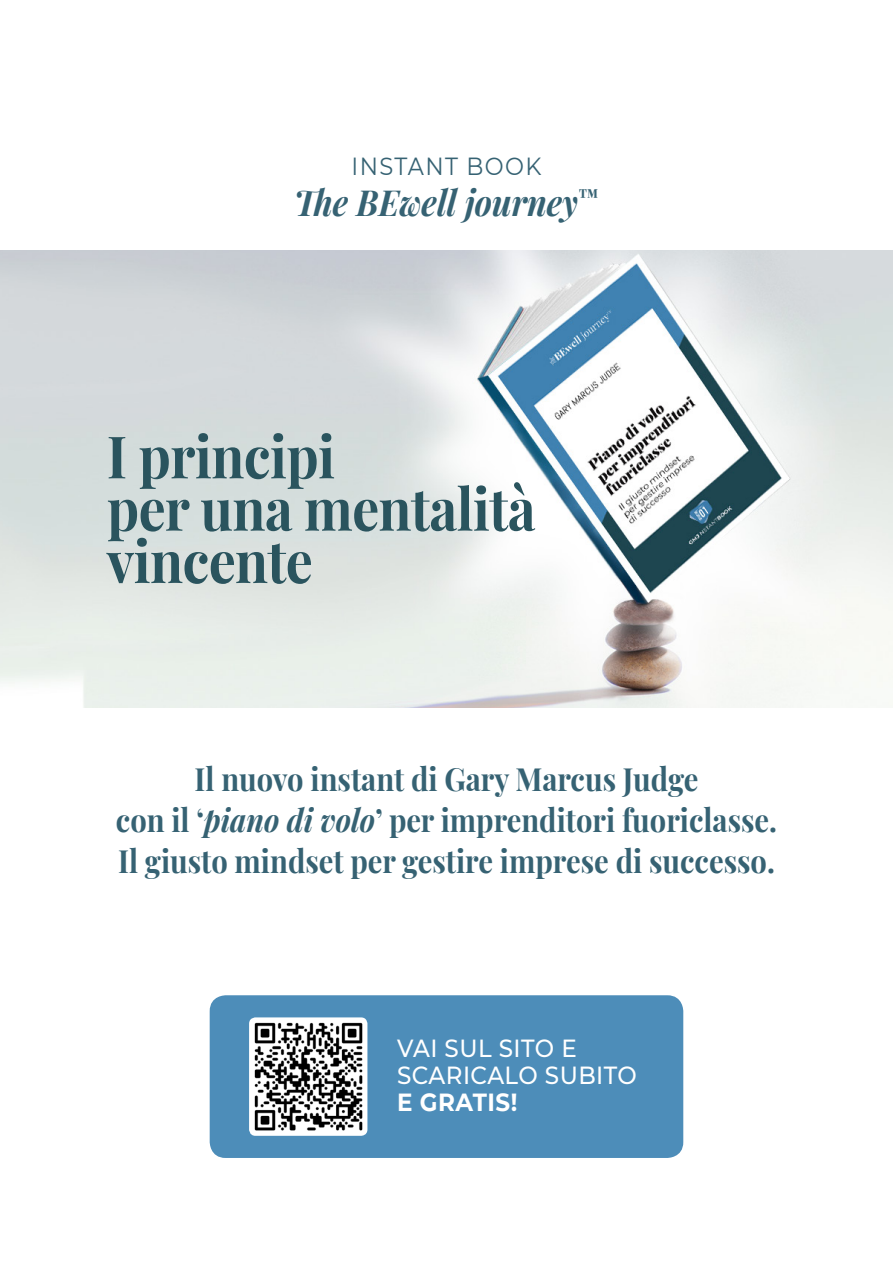
<style>
.page{position:relative;width:893px;height:1276px;background:#fff}
.page>*{position:absolute;margin:0;border:0;box-sizing:border-box;transform-origin:0 0}
.t1{font:700 58.5px/52.2px "Playfair Display";letter-spacing:-.01em;color:#2a545e;scale:.92 1}
.t2{font:italic 700 36px "Playfair Display";color:#366273;scale:.91 1}
.t3{font:700 31.95px/40.9px "Playfair Display";color:#366273;text-align:center;scale:.91 1}
.t4{font:500 24.75px/27.2px "Montserrat";letter-spacing:.02em;color:#fff;scale:.93 1}
.t5{font:24.75px "Montserrat";letter-spacing:.06em;color:#366273;scale:.91 1}
.t6{font:700 24.75px "Montserrat";letter-spacing:.02em;color:#fff;scale:.93 1}
.s1{font-style:italic}
</style>
<div class="page">
<img style="left:0;top:251px;width:893px;height:456px">
<div style="left:210px;top:995px;width:473px;height:163px;background:#4d8db9;border-radius:16px"></div>
<img style="left:249px;top:1017px;width:118px;height:118px">
<p class="t5" style="left:352px;top:151px;width:210px">INSTANT BOOK</p>
<p class="t2" style="left:294px;top:177px;width:336px">The BEwell journey<sup>™</sup></p>
<h1 class="t1" style="left:107px;top:428px;width:468px">I principi<br>per una mentalità vincente</h1>
<p class="t3" style="left:116px;top:757px;width:728px">Il nuovo instant di Gary Marcus Judge<br>con il ‘<span class="s1">piano di volo</span>’ per imprenditori fuoriclasse.<br>Il giusto mindset per gestire imprese di successo.</p>
<p class="t4" style="left:397px;top:1034px;width:259px">VAI SUL SITO E<br>SCARICALO SUBITO</p>
<p class="t6" style="left:397px;top:1087px;width:131px">E GRATIS!</p>
</div>
